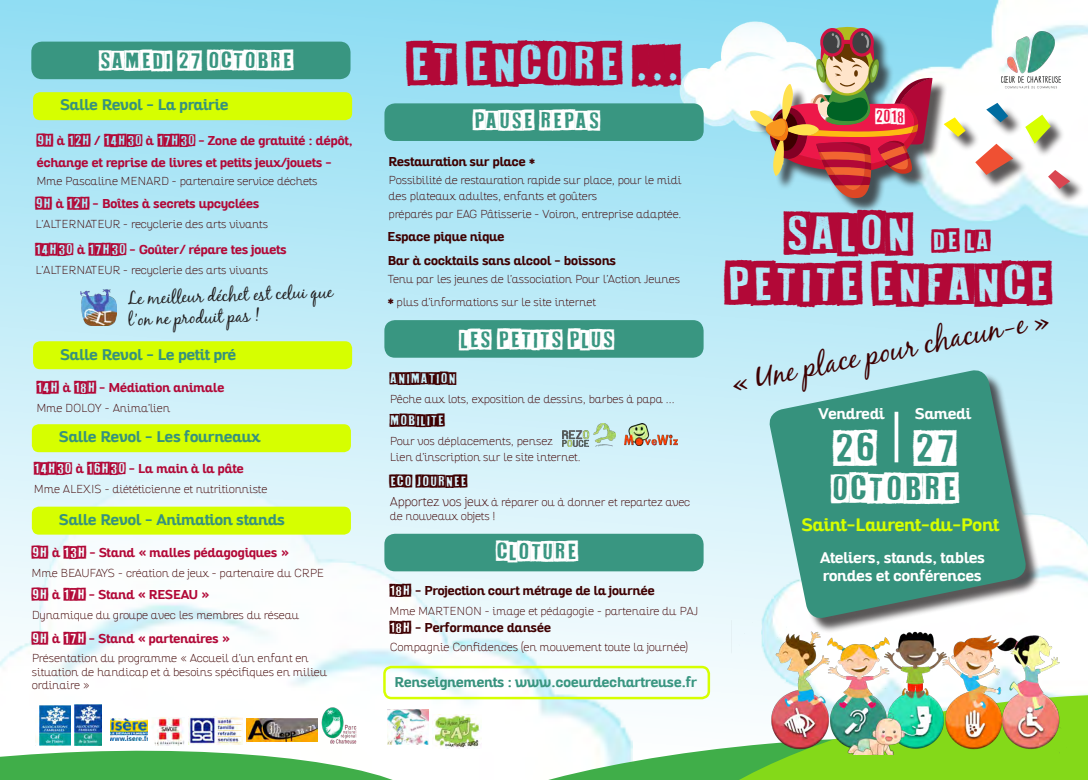
<style>
.page{position:relative;width:1088px;height:780px;background:#fff}
.page>*{position:absolute;margin:0;border:0;box-sizing:border-box;transform-origin:0 0}
.t1{font:900 42.5px "White On";color:#b20837}
.t2{font:900 35px "White On";color:#fff}
.t3{font:30px "Black Jack";color:#3e0001}
.t4{font:900 30px "White On";color:#fff}
.t5{font:900 20px "White On";color:#fff}
.t6{font:17.5px "Black Jack";color:#231f20}
.t7{font:700 17.5px "Altair";color:#d6ff00}
.t8{font:900 15.5px "White On";color:#fff;scale:.85 1}
.t9{font:700 15px "Altair";color:#36927d}
.t10{font:700 15px "Altair";color:#fff}
.t11{font:700 13.75px "Altair";color:#399681}
.t12{font:700 12.5px/21.2px "Altair";color:#b20837}
.t13{font:700 12.5px "Altair";color:#3e0001}
.t14{font:900 12.5px "White On";color:#3e0001}
.t15{font:100 11.25px/13.5px "Altair";color:#3e0001}
.s1{font-family:"White On";font-weight:900}
.s2{font-weight:700;font-size:12.5px}
.s3{font-size:12.5px}
.s4{color:#36927d}
.s5{font-size:22.5px}
</style>
<div class="page">
<div style="left:0;top:0;width:1088px;height:749px;background:linear-gradient(to bottom,#8edcf3,#fffffe)"></div>
<img style="left:879px;top:0;width:209px;height:238px">
<img style="left:679px;top:22px;width:182px;height:111px">
<img style="left:0;top:473px;width:632px;height:254px">
<img style="left:761px;top:463px;width:327px;height:121px">
<div style="left:752px;top:29px;width:196px;height:184px;background:#231f20;opacity:.75"></div>
<img style="left:750px;top:27px;width:182px;height:171px">
<div style="left:772px;top:372px;width:269px;height:261px;background:#231f20;opacity:.75"></div>
<svg style="left:767px;top:368px;width:261px;height:216px;background:#54a294"></svg>
<img style="left:1001px;top:32px;width:59px;height:57px">
<img style="left:149px;top:717px;width:36px;height:1px">
<img style="left:35px;top:710px;width:4px;height:8px">
<img style="left:74px;top:704px;width:28px;height:14px">
<img style="left:39px;top:705px;width:31px;height:13px">
<img style="left:189px;top:716px;width:54px;height:2px">
<div style="left:946px;top:120px;width:34px;height:32px;background:#231f20;opacity:.75"></div>
<svg style="left:944px;top:117px;width:21px;height:20px"></svg>
<div style="left:978px;top:146px;width:50px;height:44px;background:#231f20;opacity:.75"></div>
<svg style="left:975px;top:144px;width:38px;height:31px"></svg>
<div style="left:989px;top:106px;width:34px;height:31px;background:#231f20;opacity:.75"></div>
<svg style="left:986px;top:103px;width:22px;height:19px"></svg>
<div style="left:1028px;top:117px;width:37px;height:41px;background:#231f20;opacity:.75"></div>
<svg style="left:1025px;top:115px;width:26px;height:29px"></svg>
<div style="left:1051px;top:173px;width:33px;height:30px;background:#231f20;opacity:.75"></div>
<svg style="left:1048px;top:170px;width:22px;height:19px"></svg>
<div style="left:31px;top:42px;width:319px;height:37px;background:#399681;border-radius:11px"></div>
<div style="left:33px;top:92px;width:319px;height:28px;background:#d6ff00;border-radius:7px"></div>
<div style="left:32px;top:424px;width:319px;height:28px;background:#d6ff00;border-radius:7px"></div>
<div style="left:384px;top:103px;width:320px;height:38px;background:#399681;border-radius:11px"></div>
<div style="left:384px;top:320px;width:319px;height:38px;background:#399681;border-radius:11px"></div>
<img style="left:432px;top:714px;width:50px;height:13px">
<img style="left:388px;top:709px;width:40px;height:9px">
<img style="left:321px;top:707px;width:35px;height:11px">
<img style="left:80px;top:290px;width:36px;height:35px">
<svg style="left:433px;top:727px;width:175px;height:53px"></svg>
<svg style="left:608px;top:694px;width:480px;height:86px"></svg>
<img style="left:731px;top:584px;width:357px;height:170px">
<img style="left:0;top:718px;width:433px;height:62px">
<svg style="left:894px;top:412px;width:4px;height:50px"></svg>
<div style="left:383px;top:665px;width:327px;height:34px;border:2px solid #d6ff00;border-radius:7px"></div>
<div style="left:384px;top:533px;width:319px;height:38px;background:#399681;border-radius:11px"></div>
<img style="left:563px;top:423px;width:52px;height:24px">
<div style="left:33px;top:341px;width:319px;height:28px;background:#d6ff00;border-radius:7px"></div>
<div style="left:32px;top:506px;width:319px;height:28px;background:#d6ff00;border-radius:7px"></div>
<img style="left:625px;top:423px;width:52px;height:22px">
<p class="t5" style="left:100px;top:49px;width:195px">SAMEDI 27 OCTOBRE</p>
<p class="t9" style="left:60px;top:95px;width:170px">Salle Revol - La prairie</p>
<p class="t12" style="left:37px;top:131px;width:318px"><span class="s1">9H</span> à <span class="s1">12H</span> / <span class="s1">14H30</span> à <span class="s1">17H30</span> - Zone de gratuité : dépôt, échange et reprise de livres et petits jeux/jouets -</p>
<p class="t15" style="left:37px;top:175px;width:282px">Mme Pascaline MENARD - partenaire service déchets</p>
<p class="t12" style="left:35px;top:193px;width:225px"><span class="s1">9H</span> à <span class="s1">12H</span> - Boîtes à secrets upcyclées</p>
<p class="t15" style="left:35px;top:217px;width:234px">L’ALTERNATEUR - recyclerie des arts vivants</p>
<p class="t12" style="left:35px;top:239px;width:253px"><span class="s1">14H30</span> à <span class="s1">17H30</span> - Goûter/ répare tes jouets</p>
<p class="t15" style="left:35px;top:263px;width:234px">L’ALTERNATEUR - recyclerie des arts vivants</p>
<p class="t6" style="left:127px;top:288px;width:207px;rotate:-2deg">Le meilleur déchet est celui que</p>
<p class="t6" style="left:128px;top:309px;width:133px;rotate:-2deg">l’on ne produit pas !</p>
<p class="t9" style="left:60px;top:344px;width:177px">Salle Revol - Le petit pré</p>
<p class="t12" style="left:37px;top:377px;width:189px"><span class="s1">14H</span> à <span class="s1">18H</span> - Médiation animale</p>
<p class="t15" style="left:37px;top:401px;width:135px">Mme DOLOY - Anima’lien</p>
<p class="t9" style="left:59px;top:426px;width:203px">Salle Revol - Les fourneaux</p>
<p class="t12" style="left:34px;top:458px;width:211px"><span class="s1">14H30</span> à <span class="s1">16H30</span> - La main à la pâte</p>
<p class="t15" style="left:34px;top:482px;width:234px">Mme ALEXIS - diététicienne et nutritionniste</p>
<p class="t9" style="left:59px;top:510px;width:227px">Salle Revol - Animation stands</p>
<p class="t12" style="left:32px;top:542px;width:259px"><span class="s1">9H</span> à <span class="s1">13H</span> - Stand « malles pédagogiques »</p>
<p class="t15" style="left:32px;top:566px;width:293px">Mme BEAUFAYS - création de jeux - partenaire du CRPE</p>
<p class="t12" style="left:32px;top:584px;width:179px"><span class="s1">9H</span> à <span class="s1">17H</span> - Stand « RESEAU »</p>
<p class="t15" style="left:32px;top:608px;width:269px">Dynamique du groupe avec les membres du réseau</p>
<p class="t12" style="left:32px;top:627px;width:200px"><span class="s1">9H</span> à <span class="s1">17H</span> - Stand « partenaires »</p>
<p class="t15" style="left:32px;top:651px;width:297px">Présentation du programme « Accueil d’un enfant en situation de handicap et à besoins spécifiques en milieu ordinaire »</p>
<p class="t1" style="left:408px;top:39px;width:273px">ET ENCORE ...</p>
<p class="t5" style="left:473px;top:109px;width:129px">PAUSE REPAS</p>
<p class="t13" style="left:389px;top:153px;width:148px">Restauration sur place *</p>
<p class="t15" style="left:389px;top:172px;width:294px;line-height:16px">Possibilité de restauration rapide sur place, pour le midi des plateaux adultes, enfants et goûters</p>
<p class="t15" style="left:389px;top:207px;width:294px">préparés par EAG Pâtisserie - Voiron, entreprise adaptée.</p>
<p class="t13" style="left:388px;top:229px;width:118px">Espace pique nique</p>
<p class="t13" style="left:388px;top:252px;width:230px">Bar à cocktails sans alcool - boissons</p>
<p class="t15" style="left:388px;top:273px;width:294px">Tenu par les jeunes de l’association Pour l’Action Jeunes</p>
<p class="t15" style="left:388px;top:295px;width:209px"><span class="s2">*</span> plus d’informations sur le site internet</p>
<p class="t5" style="left:459px;top:328px;width:156px">LES PETITS PLUS</p>
<p class="t14" style="left:390px;top:370px;width:68px">ANIMATION</p>
<p class="t15" style="left:390px;top:392px;width:286px">Pêche aux lots, exposition de dessins, barbes à papa ...</p>
<p class="t14" style="left:390px;top:413px;width:56px">MOBILITE</p>
<p class="t15" style="left:390px;top:434px;width:164px">Pour vos déplacements, pensez</p>
<p class="t15" style="left:390px;top:450px;width:192px">Lien d’inscription sur le site internet.</p>
<p class="t14" style="left:390px;top:474px;width:79px">ECO JOURNEE</p>
<p class="t15" style="left:390px;top:495px;width:302px"><span class="s3">Apportez vos jeux</span> à réparer ou à donner et repartez avec de nouveaux objets !</p>
<p class="t5" style="left:496px;top:539px;width:83px">CLOTURE</p>
<p class="t13" style="left:390px;top:582px;width:266px"><span class="s1">18H</span> - Projection court métrage de la journée</p>
<p class="t15" style="left:390px;top:604px;width:310px">Mme MARTENON - image et pédagogie - partenaire du PAJ</p>
<p class="t13" style="left:390px;top:619px;width:163px"><span class="s1">18H</span> - Performance dansée</p>
<p class="t15" style="left:390px;top:640px;width:300px">Compagnie Confidences (en mouvement toute la journée)</p>
<p class="t11" style="left:395px;top:673px;width:304px"><span class="s4">Renseignements :</span> www.coeurdechartreuse.fr</p>
<p class="t8" style="left:875px;top:107px;width:36px">2018</p>
<p class="t1" style="left:785px;top:209px;width:207px">SALON <span class="s5">DE LA</span></p>
<p class="t1" style="left:725px;top:260px;width:327px">PETITE ENFANCE</p>
<p class="t3" style="left:726px;top:363px;width:327px;rotate:-11deg">« Une place pour chacun-e »</p>
<p class="t10" style="left:818px;top:403px;width:68px">Vendredi</p>
<p class="t10" style="left:915px;top:403px;width:57px">Samedi</p>
<p class="t2" style="left:833px;top:427px;width:45px">26</p>
<p class="t2" style="left:914px;top:427px;width:43px">27</p>
<p class="t4" style="left:831px;top:471px;width:128px">0CTOBRE</p>
<p class="t7" style="left:802px;top:514px;width:199px">Saint-Laurent-du-Pont</p>
<p class="t10" style="left:820px;top:548px;width:166px">Ateliers, stands, tables</p>
<p class="t10" style="left:823px;top:566px;width:160px">rondes et conférences</p>
</div>
